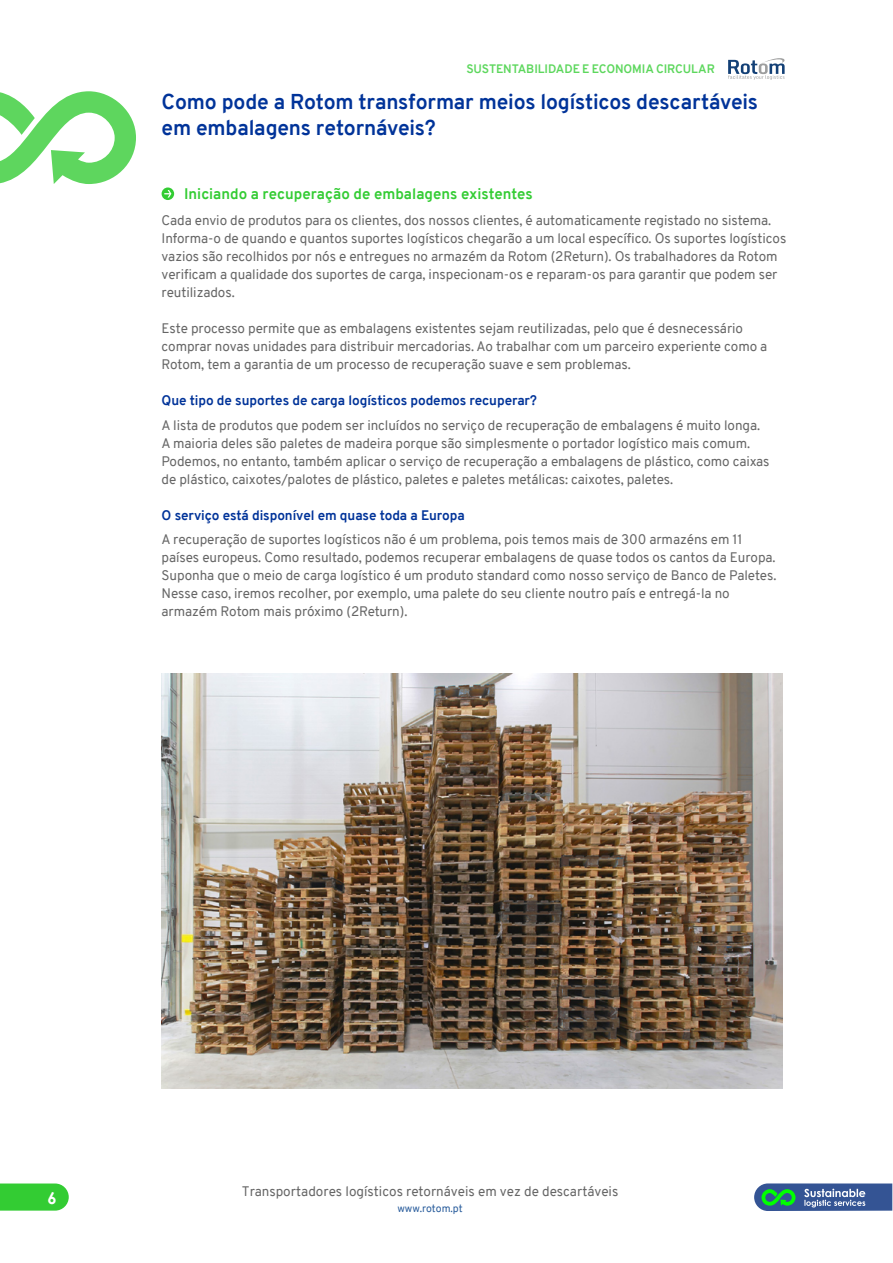
<style>
.page{position:relative;width:893px;height:1263px;background:#fff}
.page>*{position:absolute;margin:0;border:0;box-sizing:border-box;transform-origin:0 0}
.t1{font:700 21px/25.2px "Overpass";letter-spacing:-.005em;color:#039}
.t2{font:700 16.5px "Century Gothic";color:#fff}
.t3{font:700 15px "Overpass";letter-spacing:.005em;color:#3c3}
.t4{font:13.5px/18px "Overpass";letter-spacing:-.005em;color:#666}
.t5{font:700 13.5px "Overpass";letter-spacing:-.005em;color:#039}
.t6{font:700 12px "Overpass";letter-spacing:-.01em;color:#5dd75d}
.t7{font:10.5px "Overpass";color:#275b9b}
</style>
<div class="page">
<svg style="left:0;top:91px;width:136px;height:93px"></svg>
<svg style="left:0;top:1183px;width:69px;height:27px;background:#3fcf3f"></svg>
<svg style="left:754px;top:1183px;width:138px;height:28px;background:#4b7897"></svg>
<svg style="left:728px;top:58px;width:57px;height:22px"></svg>
<svg style="left:162px;top:187px;width:12px;height:13px"></svg>
<svg style="left:164px;top:190px;width:7px;height:8px"></svg>
<img style="left:162px;top:674px;width:621px;height:414px">
<p class="t6" style="left:466px;top:61px;width:250px">SUSTENTABILIDADE E ECONOMIA CIRCULAR</p>
<h1 class="t1" style="left:162px;top:90px;width:598px">Como pode a Rotom transformar meios logísticos descartáveis em embalagens retornáveis?</h1>
<p class="t3" style="left:184px;top:183px;width:350px">Iniciando a recuperação de embalagens existentes</p>
<p class="t4" style="left:162px;top:212px;width:626px">Cada envio de produtos para os clientes, dos nossos clientes, é automaticamente registado no sistema.<br>Informa-o de quando e quantos suportes logísticos chegarão a um local específico. Os suportes logísticos vazios são recolhidos por nós e entregues no armazém da Rotom (2Return). Os trabalhadores da Rotom verificam a qualidade dos suportes de carga, inspecionam-os e reparam-os para garantir que podem ser reutilizados.</p>
<p class="t4" style="left:162px;top:320px;width:607px">Este processo permite que as embalagens existentes sejam reutilizadas, pelo que é desnecessário comprar novas unidades para distribuir mercadorias. Ao trabalhar com um parceiro experiente como a<br>Rotom, tem a garantia de um processo de recuperação suave e sem problemas.</p>
<p class="t5" style="left:162px;top:391px;width:377px">Que tipo de suportes de carga logísticos podemos recuperar?</p>
<p class="t4" style="left:162px;top:416px;width:610px">A lista de produtos que podem ser incluídos no serviço de recuperação de embalagens é muito longa.<br>A maioria deles são paletes de madeira porque são simplesmente o portador logístico mais comum.<br>Podemos, no entanto, também aplicar o serviço de recuperação a embalagens de plástico, como caixas de plástico, caixotes/palotes de plástico, paletes e paletes metálicas: caixotes, paletes.</p>
<p class="t5" style="left:162px;top:505px;width:305px">O serviço está disponível em quase toda a Europa</p>
<p class="t4" style="left:162px;top:531px;width:616px">A recuperação de suportes logísticos não é um problema, pois temos mais de 300 armazéns em 11 países europeus. Como resultado, podemos recuperar embalagens de quase todos os cantos da Europa.<br>Suponha que o meio de carga logístico é um produto standard como nosso serviço de Banco de Paletes.<br>Nesse caso, iremos recolher, por exemplo, uma palete do seu cliente noutro país e entregá-la no armazém Rotom mais próximo (2Return).</p>
<p class="t2" style="left:48px;top:1185px;width:11px">6</p>
<p class="t4" style="left:242px;top:1182px;width:378px">Transportadores logísticos retornáveis em vez de descartáveis</p>
<p class="t7" style="left:397px;top:1200px;width:67px">www.rotom.pt</p>
</div>
